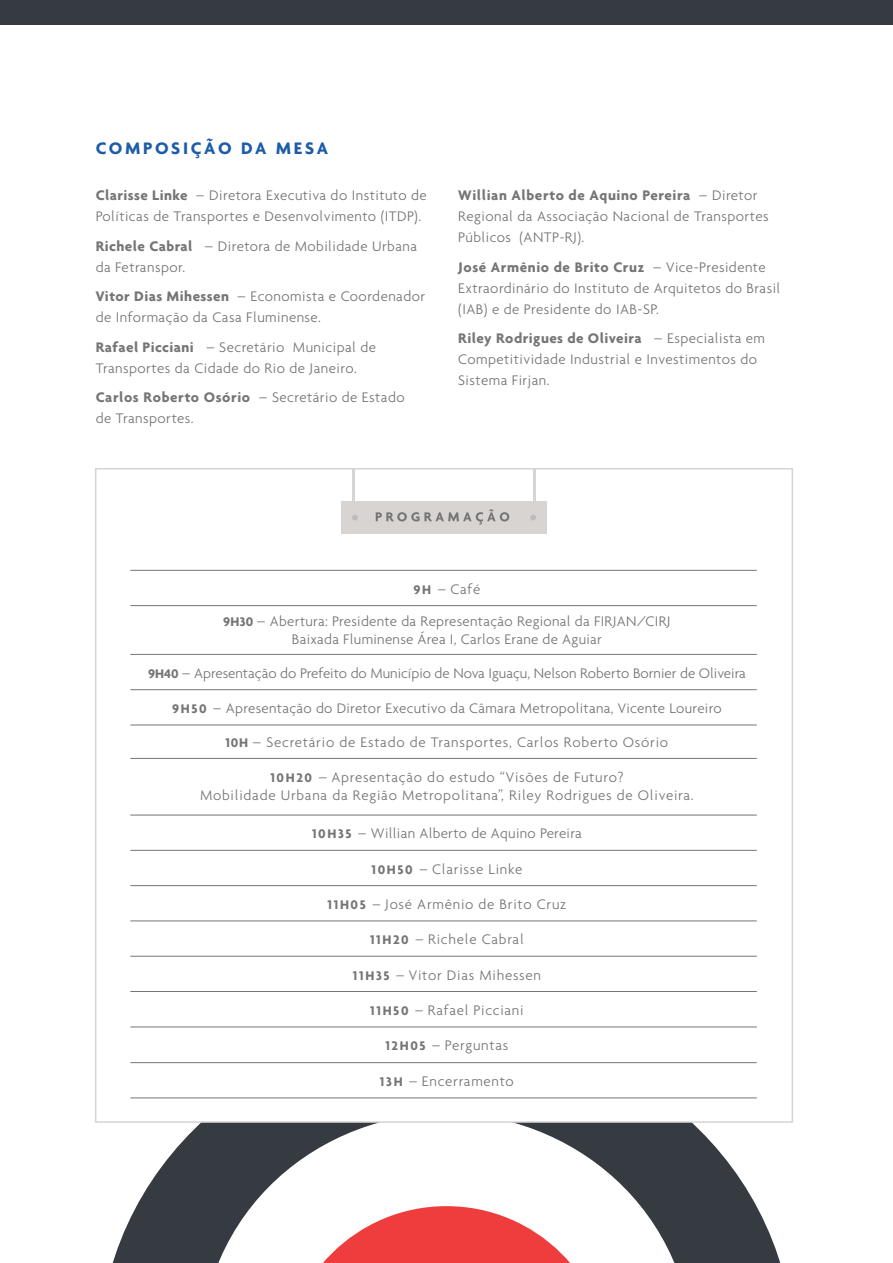
<style>
.page{position:relative;width:893px;height:1263px;background:#fff}
.page>*{position:absolute;margin:0;border:0;box-sizing:border-box;transform-origin:0 0}
.t1{font:700 18px "Agenda";letter-spacing:.15em;color:#1c5ca8}
.t2{font:300 15px/21px "Agenda";letter-spacing:.03em;color:#767474}
.t3{font:300 15px/18px "Agenda";letter-spacing:.05em;color:#767474;text-align:center}
.t4{font:300 15px "Agenda";color:#767474}
.s1{font-weight:700}
.s2{font-weight:700;font-size:13.5px}
</style>
<div class="page">
<svg style="left:112px;top:1123px;width:669px;height:140px"></svg>
<hr style="left:352px;top:469px;width:3px;height:36px;background:#d7d4d2">
<hr style="left:533px;top:469px;width:3px;height:36px;background:#d7d4d2">
<div style="left:341px;top:501px;width:206px;height:33px;background:#d7d4d2"></div>
<svg style="left:530px;top:515px;width:6px;height:5px"></svg>
<svg style="left:352px;top:515px;width:6px;height:5px"></svg>
<svg style="left:376px;top:509px;width:133px;height:16px"></svg>
<div style="left:0;top:0;width:893px;height:24px;background:#353b40"></div>
<hr style="left:130px;top:570px;width:627px;height:1px;background:#767474">
<hr style="left:130px;top:605px;width:627px;height:1px;background:#767474">
<hr style="left:130px;top:689px;width:627px;height:1px;background:#767474">
<hr style="left:130px;top:758px;width:627px;height:1px;background:#767474">
<hr style="left:130px;top:850px;width:627px;height:1px;background:#767474">
<hr style="left:130px;top:885px;width:627px;height:1px;background:#767474">
<hr style="left:130px;top:921px;width:627px;height:1px;background:#767474">
<hr style="left:130px;top:956px;width:627px;height:1px;background:#767474">
<hr style="left:130px;top:991px;width:627px;height:1px;background:#767474">
<hr style="left:130px;top:1027px;width:627px;height:1px;background:#767474">
<hr style="left:130px;top:1062px;width:627px;height:1px;background:#767474">
<hr style="left:130px;top:1098px;width:627px;height:1px;background:#767474">
<hr style="left:130px;top:815px;width:627px;height:1px;background:#767474">
<hr style="left:130px;top:725px;width:627px;height:1px;background:#767474">
<hr style="left:130px;top:654px;width:627px;height:1px;background:#767474">
<p class="t1" style="left:96px;top:137px;width:234px">COMPOSIÇÃO DA MESA</p>
<p class="t2" style="left:96px;top:184px;width:333px"><span class="s1">Clarisse Linke</span> – Diretora Executiva do Instituto de<br>Políticas de Transportes e Desenvolvimento (ITDP).</p>
<p class="t2" style="left:96px;top:235px;width:323px"><span class="s1">Richele Cabral</span> – Diretora de Mobilidade Urbana da Fetranspor.</p>
<p class="t2" style="left:96px;top:285px;width:331px"><span class="s1">Vitor Dias Mihessen</span> – Economista e Coordenador de Informação da Casa Fluminense.</p>
<p class="t2" style="left:96px;top:336px;width:282px"><span class="s1">Rafael Picciani</span> – Secretário Municipal de<br>Transportes da Cidade do Rio de Janeiro.</p>
<p class="t2" style="left:96px;top:387px;width:311px"><span class="s1">Carlos Roberto Osório</span> – Secretário de Estado de Transportes.</p>
<p class="t2" style="left:458px;top:184px;width:312px"><span class="s1">Willian Alberto de Aquino Pereira</span> – Diretor<br>Regional da Associação Nacional de Transportes<br>Públicos (ANTP-RJ).</p>
<p class="t2" style="left:458px;top:256px;width:324px"><span class="s1">José Armênio de Brito Cruz</span> – Vice-Presidente<br>Extraordinário do Instituto de Arquitetos do Brasil (IAB) e de Presidente do IAB-SP.</p>
<p class="t2" style="left:458px;top:327px;width:308px"><span class="s1">Riley Rodrigues de Oliveira</span> – Especialista em<br>Competitividade Industrial e Investimentos do<br>Sistema Firjan.</p>
<p class="t2" style="left:413px;top:578px;width:68px"><span class="s2">9H</span> – Café</p>
<p class="t2" style="left:223px;top:612px;width:449px;line-height:18px;text-align:center"><span class="s2">9H30</span> – Abertura: Presidente da Representação Regional da FIRJAN/CIRJ<br>Baixada Fluminense Área I, Carlos Erane de Aguiar</p>
<p class="t4" style="left:148px;top:664px;width:599px"><span class="s2">9H40</span> – Apresentação do Prefeito do Município de Nova Iguaçu, Nelson Roberto Bornier de Oliveira</p>
<p class="t2" style="left:172px;top:697px;width:551px"><span class="s2">9H50</span> – Apresentação do Diretor Executivo da Câmara Metropolitana, Vicente Loureiro</p>
<p class="t3" style="left:226px;top:733px;width:444px"><span class="s2">10H</span> – Secretário de Estado de Transportes, Carlos Roberto Osório</p>
<p class="t3" style="left:200px;top:768px;width:495px"><span class="s2">10H20</span> – Apresentação do estudo “Visões de Futuro?<br>Mobilidade Urbana da Região Metropolitana”, Riley Rodrigues de Oliveira.</p>
<p class="t2" style="left:312px;top:823px;width:271px"><span class="s2">10H35</span> – Willian Alberto de Aquino Pereira</p>
<p class="t3" style="left:371px;top:860px;width:152px"><span class="s2">10H50</span> – Clarisse Linke</p>
<p class="t3" style="left:328px;top:895px;width:240px"><span class="s2">11H05</span> – José Armênio de Brito Cruz</p>
<p class="t3" style="left:370px;top:930px;width:155px"><span class="s2">11H20</span> – Richele Cabral</p>
<p class="t3" style="left:353px;top:965px;width:190px"><span class="s2">11H35</span> – Vitor Dias Mihessen</p>
<p class="t3" style="left:370px;top:1001px;width:155px"><span class="s2">11H50</span> – Rafael Picciani</p>
<p class="t3" style="left:385px;top:1036px;width:125px"><span class="s2">12H05</span> – Perguntas</p>
<p class="t3" style="left:380px;top:1072px;width:135px"><span class="s2">13H</span> – Encerramento</p>
</div>
